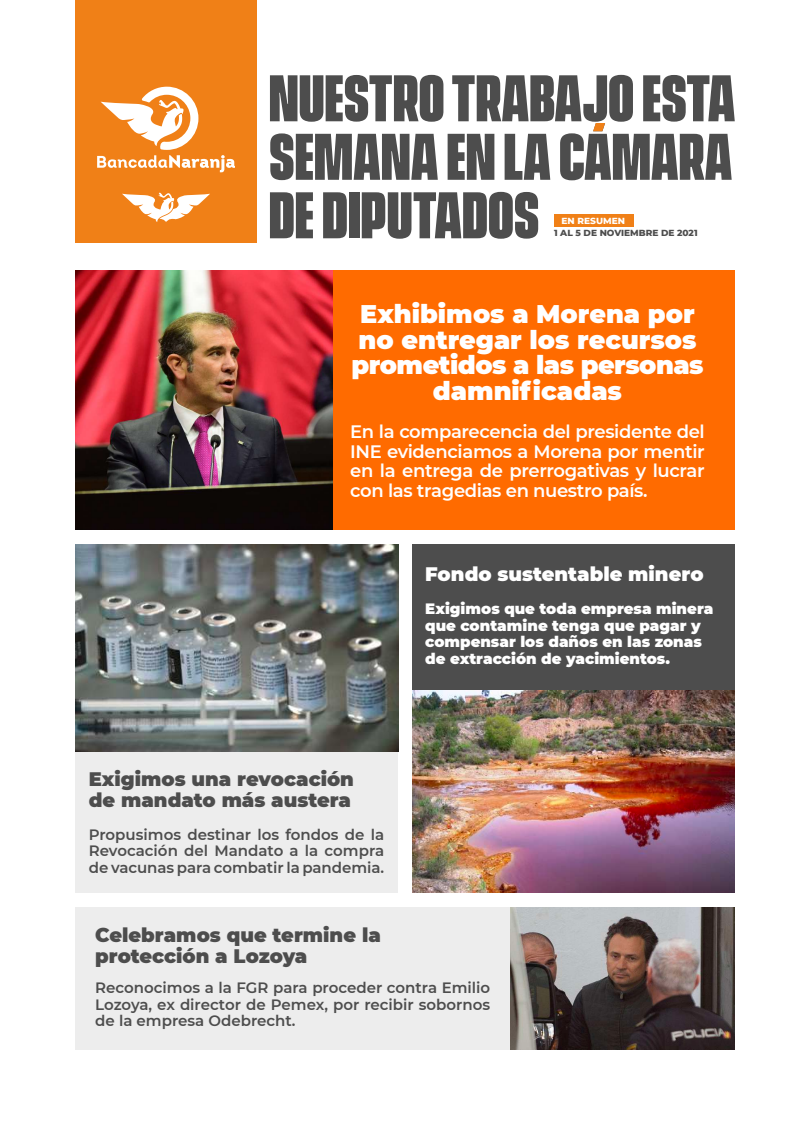
<style>
.page{position:relative;width:810px;height:1125px;background:#fff}
.page>*{position:absolute;margin:0;border:0;box-sizing:border-box;transform-origin:0 0}
.t1{font:700 60px/58.5px "Vanguard CF Extra";color:#4d4d4d;text-align:justify}
.t2{font:900 25.5px/25.5px "Montserrat";color:#fff;text-align:center}
.t3{font:900 19.5px/21px "Montserrat";color:#4d4d4d}
.t4{font:900 19.5px "Montserrat";color:#fff}
.t5{font:600 18px/19.5px "Montserrat";letter-spacing:-.02em;color:#fff;text-align:justify}
.t6{font:600 15px/16.5px "Montserrat";color:#4d4d4d;text-align:justify}
.t7{font:900 15px/16.5px "Montserrat";color:#fff}
.t8{font:800 9px "Montserrat";color:#4d4d4d}
.t9{font:800 9px "Montserrat";color:#fff}
</style>
<div class="page">
<div style="left:75px;top:270px;width:660px;height:260px;background:#ff6b00"></div>
<div style="left:75px;top:908px;width:660px;height:142px;background:#ededed"></div>
<div style="left:75px;top:545px;width:323px;height:348px;background:#ededed"></div>
<div style="left:412px;top:545px;width:323px;height:348px;background:#4d4d4d"></div>
<div style="left:554px;top:214px;width:80px;height:13px;background:#f08017"></div>
<img style="left:75px;top:270px;width:258px;height:260px">
<img style="left:510px;top:908px;width:225px;height:142px">
<img style="left:75px;top:545px;width:323px;height:207px">
<img style="left:412px;top:691px;width:323px;height:202px">
<div style="left:75px;top:0;width:181px;height:243px;background:#f08017"></div>
<svg style="left:593px;top:123px;width:12px;height:8px"></svg>
<svg style="left:97px;top:87px;width:138px;height:86px"></svg>
<svg style="left:122px;top:192px;width:88px;height:30px"></svg>
<h1 class="t1" style="left:269px;top:73px;width:468px">NUESTRO TRABAJO ESTA SEMANA EN la CÁMARA DE DIPUTADOS</h1>
<p class="t9" style="left:562px;top:214px;width:65px">EN RESUMEN</p>
<p class="t8" style="left:554px;top:226px;width:145px">1 AL 5 DE NOVIEMBRE DE 2021</p>
<h2 class="t2" style="left:351px;top:300px;width:354px">Exhibimos a Morena por no entregar los recursos prometidos a las personas damnificadas</h2>
<p class="t5" style="left:350px;top:421px;width:356px">En la comparecencia del presidente del INE evidenciamos a Morena por mentir en la entrega de prerrogativas y lucrar con las tragedias en nuestro país.</p>
<h3 class="t3" style="left:89px;top:767px;width:267px">Exigimos una revocación de mandato más austera</h3>
<p class="t6" style="left:89px;top:826px;width:297px">Propusimos destinar los fondos de la Revocación del Mandato a la compra de vacunas para combatir la pandemia.</p>
<h3 class="t4" style="left:425px;top:560px;width:280px">Fondo sustentable minero</h3>
<p class="t7" style="left:425px;top:600px;width:290px">Exigimos que toda empresa minera que contamine tenga que pagar y compensar los daños en las zonas de extracción de yacimientos.</p>
<h3 class="t3" style="left:95px;top:923px;width:287px">Celebramos que termine la protección a Lozoya</h3>
<p class="t6" style="left:95px;top:979px;width:397px">Reconocimos a la FGR para proceder contra Emilio Lozoya, ex director de Pemex, por recibir sobornos de la empresa Odebrecht.</p>
</div>
